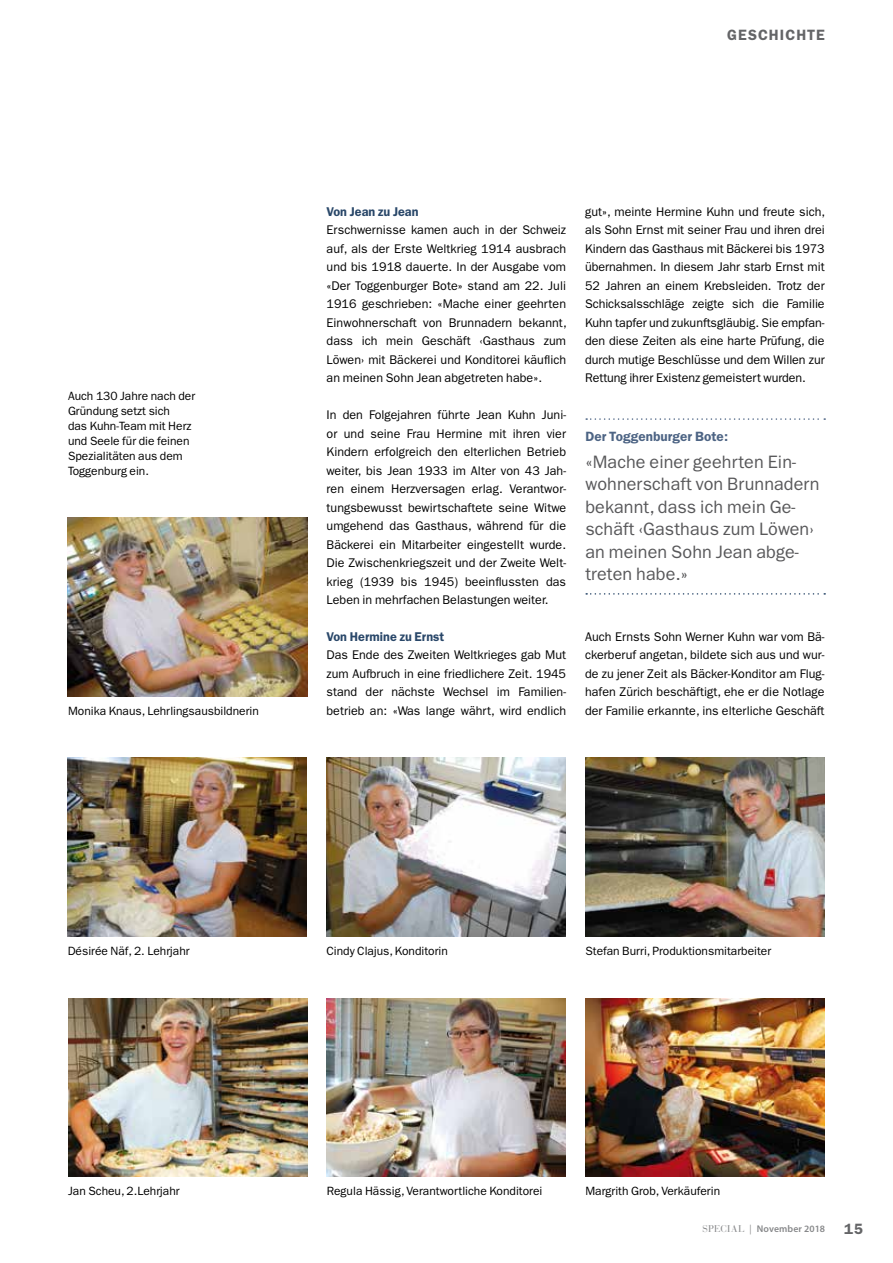
<style>
.page{position:relative;width:893px;height:1263px;background:#fff}
.page>*{position:absolute;margin:0;border:0;box-sizing:border-box;transform-origin:0 0}
.t1{font:18px/22.5px "Franklin Gothic LT";letter-spacing:.005em;color:#58585a}
.t2{font:600 15px "Franklin Gothic LT";letter-spacing:.065em;color:#646567}
.t3{font:600 13.5px "Franklin Gothic LT";letter-spacing:.005em;color:#4d6484}
.t4{font:600 12.75px "Franklin Gothic LT";letter-spacing:.005em;color:#294769}
.t5{font:12.6px/18.5px "Franklin Gothic LT";letter-spacing:.005em;color:#000;text-align:justify}
.t6{font:12px/15px "Franklin Gothic LT";color:#000}
.t7{font:600 9.75px "Myriad Pro";letter-spacing:.01em;color:#87888a}
.s1{font-family:"Bauer Bodoni";font-weight:400}
</style>
<div class="page">
<img style="left:326px;top:758px;width:240px;height:179px">
<img style="left:585px;top:758px;width:240px;height:179px">
<img style="left:68px;top:517px;width:239px;height:179px">
<img style="left:327px;top:998px;width:239px;height:179px">
<img style="left:586px;top:998px;width:239px;height:179px">
<img style="left:68px;top:998px;width:239px;height:179px">
<img style="left:68px;top:758px;width:239px;height:179px">
<svg style="left:586px;top:418px;width:239px;height:2px"></svg>
<svg style="left:586px;top:593px;width:239px;height:2px"></svg>
<p class="t2" style="left:727px;top:26px;width:99px">GESCHICHTE</p>
<p class="t5" style="left:585px;top:202px;width:242px">gut», meinte Hermine Kuhn und freute sich, als Sohn Ernst mit seiner Frau und ihren drei Kindern das Gasthaus mit Bäckerei bis 1973 übernahmen. In diesem Jahr starb Ernst mit 52 Jahren an einem Krebsleiden. Trotz der Schicksalsschläge zeigte sich die Familie Kuhn tapfer und zukunftsgläubig. Sie empfan&shy;den diese Zeiten als eine harte Prüfung, die durch mutige Beschlüsse und dem Willen zur Rettung ihrer Existenz gemeistert wurden.</p>
<p class="t4" style="left:327px;top:204px;width:94px">Von Jean zu Jean</p>
<p class="t5" style="left:327px;top:221px;width:242px">Erschwernisse kamen auch in der Schweiz auf, als der Erste Weltkrieg 1914 ausbrach und bis 1918 dauerte. In der Ausgabe vom «Der Toggenburger Bote» stand am 22. Juli 1916 geschrieben: «Mache einer geehrten Einwohnerschaft von Brunnadern bekannt, dass ich mein Geschäft ‹Gasthaus zum Löwen› mit Bäckerei und Konditorei käuflich an meinen Sohn Jean abgetreten habe».</p>
<p class="t5" style="left:327px;top:406px;width:241px">In den Folgejahren führte Jean Kuhn Juni&shy;or und seine Frau Hermine mit ihren vier Kindern erfolgreich den elterlichen Betrieb weiter, bis Jean 1933 im Alter von 43 Jah&shy;ren einem Herzversagen erlag. Verantwor&shy;tungsbewusst bewirtschaftete seine Witwe umgehend das Gasthaus, während für die Bäckerei ein Mitarbeiter eingestellt wurde.<br>Die Zwischenkriegszeit und der Zweite Welt&shy;krieg (1939 bis 1945) beeinflussten das Leben in mehrfachen Belastungen weiter.</p>
<p class="t4" style="left:327px;top:629px;width:119px">Von Hermine zu Ernst</p>
<p class="t5" style="left:327px;top:646px;width:241px">Das Ende des Zweiten Weltkrieges gab Mut zum Aufbruch in eine friedlichere Zeit. 1945 stand der nächste Wechsel im Familien&shy;betrieb an: «Was lange währt, wird endlich</p>
<p class="t6" style="left:68px;top:388px;width:129px">Auch 130 Jahre nach der<br>Gründung setzt sich<br>das Kuhn-Team mit Herz und Seele für die feinen<br>Spezialitäten aus dem<br>Toggenburg ein.</p>
<p class="t3" style="left:585px;top:428px;width:144px">Der Toggenburger Bote:</p>
<h1 class="t1" style="left:585px;top:451px;width:235px">«Mache einer geehrten Ein&shy;wohnerschaft von Brunnadern bekannt, dass ich mein Ge&shy;schäft ‹Gasthaus zum Löwen› an meinen Sohn Jean abge&shy;treten habe.»</h1>
<p class="t5" style="left:585px;top:628px;width:241px">Auch Ernsts Sohn Werner Kuhn war vom Bä&shy;ckerberuf angetan, bildete sich aus und wur&shy;de zu jener Zeit als Bäcker-Konditor am Flug&shy;hafen Zürich beschäftigt, ehe er die Notlage</p>
<p class="t6" style="left:68px;top:703px;width:192px">Monika Knaus, Lehrlingsausbildnerin</p>
<p class="t5" style="left:585px;top:701px;width:241px">der Familie erkannte, ins elterliche Geschäft</p>
<p class="t6" style="left:68px;top:944px;width:123px">Désirée Näf, 2. Lehrjahr</p>
<p class="t6" style="left:326px;top:944px;width:123px">Cindy Clajus, Konditorin</p>
<p class="t6" style="left:585px;top:944px;width:187px">Stefan Burri, Produktionsmitarbeiter</p>
<p class="t6" style="left:68px;top:1184px;width:113px">Jan Scheu, 2.Lehrjahr</p>
<p class="t6" style="left:327px;top:1184px;width:217px">Regula Hässig, Verantwortliche Konditorei</p>
<p class="t6" style="left:585px;top:1184px;width:136px">Margrith Grob, Verkäuferin</p>
<p class="t7" style="left:702px;top:1223px;width:124px"><span class="s1">SPECIAL |</span> November 2018</p>
<p class="t2" style="left:844px;top:1220px;width:21px">15</p>
</div>
